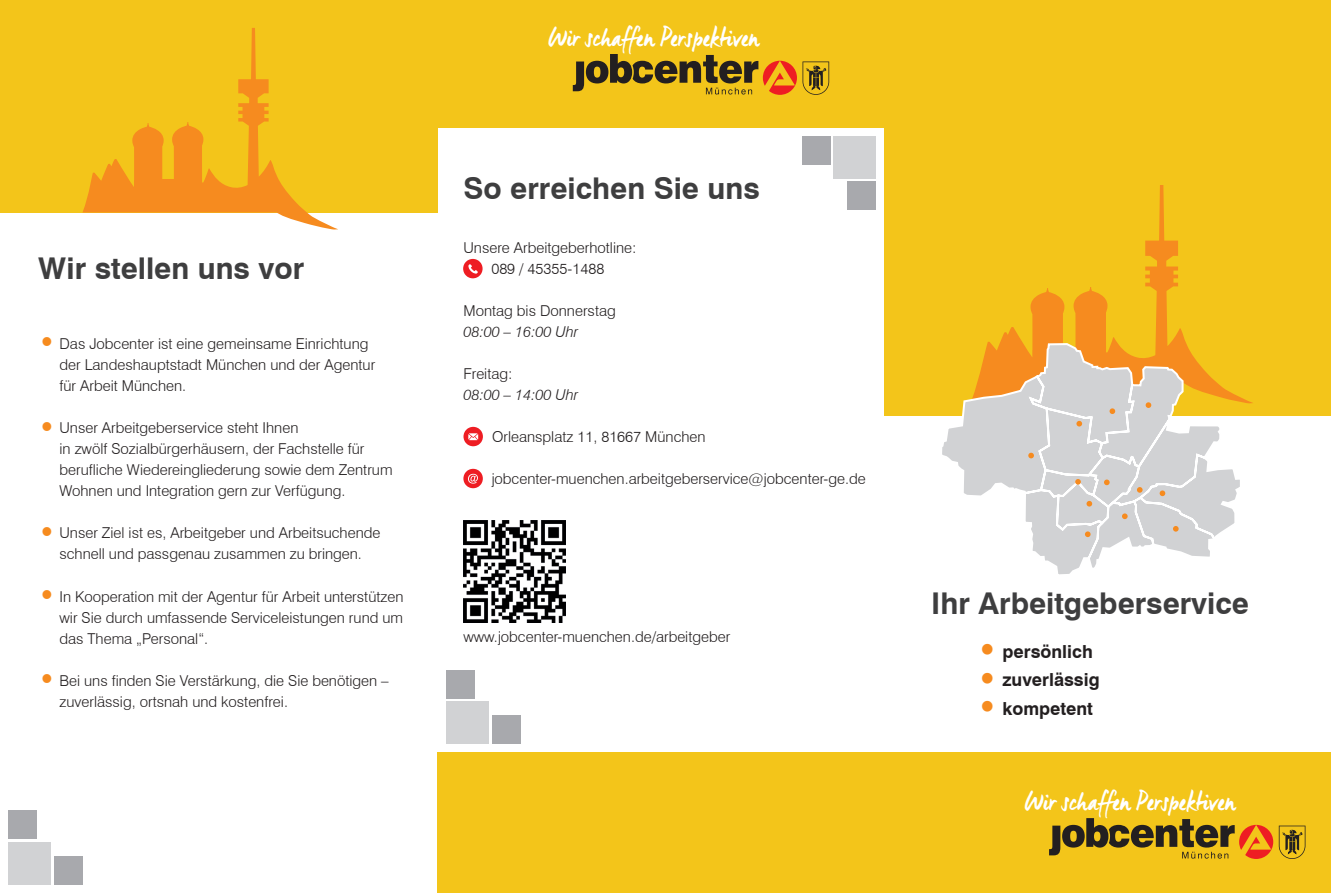
<style>
.page{position:relative;width:1331px;height:893px;background:#fff}
.page>*{position:absolute;margin:0;border:0;box-sizing:border-box;transform-origin:0 0}
.t1{font:700 30px "Swiss 721 BT";color:#3e3e3f}
.t2{font:26.7px "Manus";color:#fff}
.t3{font:700 18px "Swiss 721 BT";color:#231f20}
.t4{font:300 15px/21px "Swiss 721 BT";color:#231f20}
.t5{font:italic 300 15px "Swiss 721 BT";color:#231f20}
.s1{font-size:30px;color:#f68b1f}
.s2{font-weight:300;font-size:36px;color:#f68b1f}
</style>
<div class="page">
<div style="left:0;top:62px;width:438px;height:151px;background:#f3c51a"></div>
<div style="left:884px;top:0;width:447px;height:416px;background:#f3c51a"></div>
<div style="left:438px;top:753px;width:893px;height:140px;background:#f3c51a"></div>
<div style="left:0;top:0;width:884px;height:128px;background:#f3c51a"></div>
<svg style="left:1049px;top:818px;width:224px;height:41px"></svg>
<svg style="left:1279px;top:826px;width:26px;height:33px"></svg>
<svg style="left:573px;top:54px;width:256px;height:41px"></svg>
<svg style="left:988px;top:288px;width:76px;height:54px"></svg>
<svg style="left:942px;top:342px;width:298px;height:233px"></svg>
<svg style="left:1073px;top:185px;width:180px;height:229px"></svg>
<svg style="left:1137px;top:487px;width:5px;height:6px"></svg>
<svg style="left:1160px;top:490px;width:5px;height:6px"></svg>
<svg style="left:1122px;top:513px;width:6px;height:6px"></svg>
<svg style="left:1173px;top:526px;width:6px;height:6px"></svg>
<svg style="left:1104px;top:480px;width:6px;height:5px"></svg>
<svg style="left:1076px;top:421px;width:6px;height:5px"></svg>
<svg style="left:1086px;top:501px;width:6px;height:6px"></svg>
<svg style="left:1028px;top:453px;width:6px;height:5px"></svg>
<svg style="left:1075px;top:479px;width:6px;height:6px"></svg>
<svg style="left:1085px;top:531px;width:5px;height:6px"></svg>
<svg style="left:463px;top:469px;width:20px;height:19px"></svg>
<svg style="left:463px;top:427px;width:20px;height:19px"></svg>
<svg style="left:463px;top:259px;width:20px;height:19px"></svg>
<svg style="left:83px;top:28px;width:255px;height:201px"></svg>
<img style="left:463px;top:520px;width:103px;height:102px">
<div style="left:833px;top:136px;width:43px;height:43px;background:#d1d2d4"></div>
<div style="left:446px;top:702px;width:43px;height:42px;background:#d1d2d4"></div>
<div style="left:9px;top:842px;width:42px;height:42px;background:#d1d2d4"></div>
<div style="left:802px;top:136px;width:29px;height:28px;background:#a8a9ad"></div>
<div style="left:492px;top:716px;width:28px;height:28px;background:#a8a9ad"></div>
<div style="left:54px;top:856px;width:28px;height:28px;background:#a8a9ad"></div>
<div style="left:848px;top:181px;width:28px;height:29px;background:#a8a9ad"></div>
<div style="left:446px;top:670px;width:29px;height:29px;background:#a8a9ad"></div>
<div style="left:9px;top:811px;width:28px;height:28px;background:#a8a9ad"></div>
<h1 class="t1" style="left:38px;top:250px;width:267px">Wir stellen uns vor</h1>
<p class="t4" style="left:60px;top:333px;width:317px;text-indent:-21px"><span class="s1">•</span> Das Jobcenter ist eine gemeinsame Einrichtung der Landeshauptstadt München und der Agentur für Arbeit München.</p>
<p class="t4" style="left:60px;top:417px;width:335px;text-indent:-21px"><span class="s1">•</span> Unser Arbeitgeberservice steht Ihnen<br>in zwölf Sozialbürgerhäusern, der Fachstelle für berufliche Wiedereingliederung sowie dem Zentrum Wohnen und Integration gern zur Verfügung.</p>
<p class="t4" style="left:38px;top:522px;width:344px;text-align:center"><span class="s1">•</span> Unser Ziel ist es, Arbeitgeber und Arbeitsuchende schnell und passgenau zusammen zu bringen.</p>
<p class="t4" style="left:60px;top:586px;width:345px;text-align:justify;text-indent:-21px"><span class="s1">•</span> In Kooperation mit der Agentur für Arbeit unterstützen wir Sie durch umfassende Serviceleistungen rund um das Thema „Personal“.</p>
<p class="t4" style="left:60px;top:670px;width:331px;text-indent:-21px"><span class="s1">•</span> Bei uns finden Sie Verstärkung, die Sie benötigen – zuverlässig, ortsnah und kostenfrei.</p>
<h2 class="t2" style="left:548px;top:21px;width:213px">Wir schaffen Perspektiven</h2>
<h1 class="t1" style="left:463px;top:171px;width:298px">So erreichen Sie uns</h1>
<p class="t4" style="left:463px;top:237px;width:174px;text-align:center">Unsere Arbeitgeberhotline:<br>089 / 45355-1488</p>
<p class="t4" style="left:463px;top:300px;width:154px">Montag bis Donnerstag</p>
<p class="t5" style="left:463px;top:322px;width:116px">08:00 – 16:00 Uhr</p>
<p class="t4" style="left:463px;top:363px;width:51px">Freitag:</p>
<p class="t5" style="left:463px;top:385px;width:116px">08:00 – 14:00 Uhr</p>
<p class="t4" style="left:492px;top:426px;width:215px">Orleansplatz 11, 81667 München</p>
<p class="t4" style="left:491px;top:468px;width:376px">jobcenter-muenchen.arbeitgeberservice@jobcenter-ge.de</p>
<p class="t4" style="left:463px;top:626px;width:268px">www.jobcenter-muenchen.de/arbeitgeber</p>
<h1 class="t1" style="left:931px;top:585px;width:319px">Ihr Arbeitgeberservice</h1>
<p class="t3" style="left:977px;top:640px;width:117px"><span class="s2">•</span> persönlich</p>
<p class="t3" style="left:977px;top:669px;width:124px"><span class="s2">•</span> zuverlässig</p>
<p class="t3" style="left:977px;top:697px;width:117px"><span class="s2">•</span> kompetent</p>
<h2 class="t2" style="left:1025px;top:785px;width:213px">Wir schaffen Perspektiven</h2>
</div>
